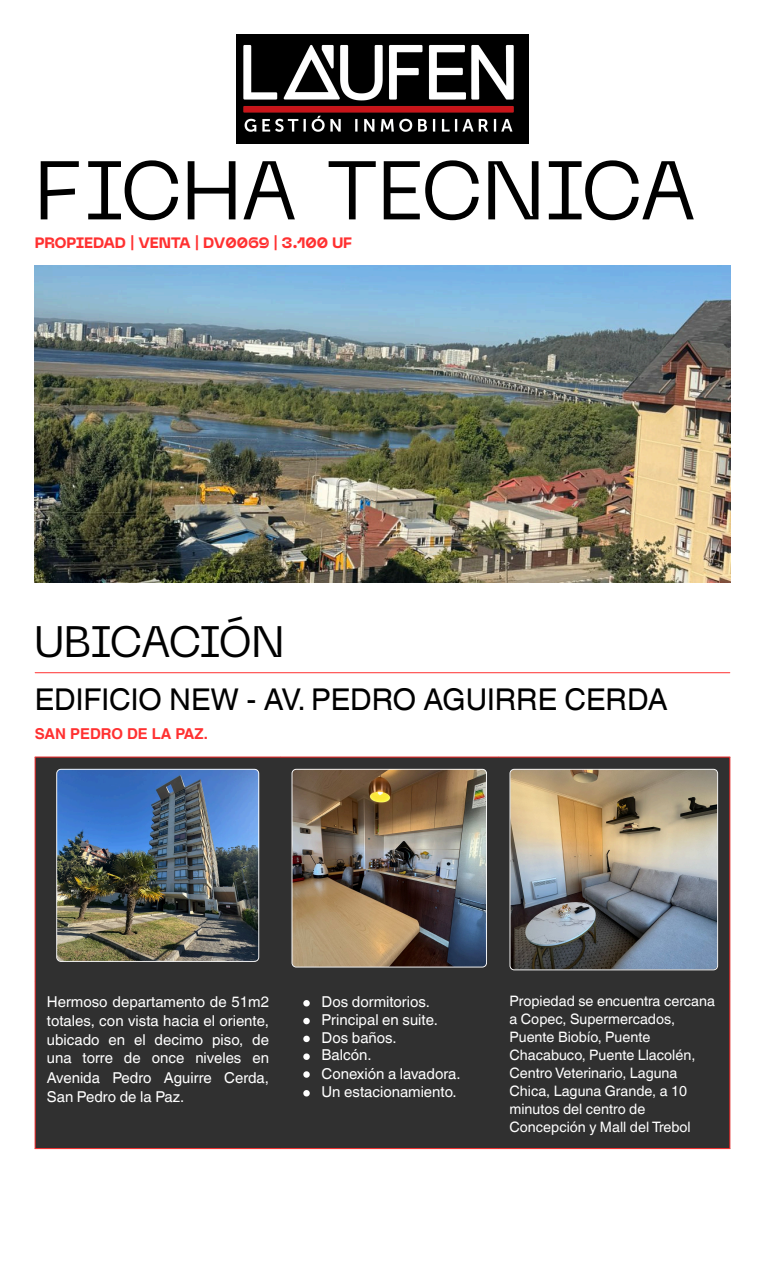
<style>
.page{position:relative;width:765px;height:1262px;background:#fff}
.page>*{position:absolute;margin:0;border:0;box-sizing:border-box;transform-origin:0 0}
.t1{font:82.5px "PP Neue Machina";letter-spacing:-.02em;color:#000}
.t2{font:43.75px "PP Neue Machina";letter-spacing:-.055em;color:#000}
.t3{font:30px "Helvetica World";color:#000}
.t4{font:15px/19px "Helvetica World";color:#fff;text-align:justify}
.t5{font:800 15px "PP Neue Machina";letter-spacing:-.02em;color:#ff3131}
.t6{font:700 15px "Helvetica World";color:#ff3131}
.t7{font:14.38px/18px "Helvetica World";color:#fff}
</style>
<div class="page">
<img style="left:236px;top:35px;width:293px;height:108px">
<img style="left:35px;top:265px;width:695px;height:317px">
<hr style="left:35px;top:672px;width:695px;height:1px;background:#ff3131">
<div style="left:36px;top:758px;width:693px;height:390px;background:#303030"></div>
<img style="left:56px;top:769px;width:203px;height:193px">
<img style="left:292px;top:769px;width:195px;height:198px">
<img style="left:510px;top:769px;width:208px;height:201px">
<svg style="left:303px;top:1000px;width:7px;height:6px"></svg>
<svg style="left:303px;top:1018px;width:7px;height:6px"></svg>
<svg style="left:303px;top:1036px;width:7px;height:6px"></svg>
<svg style="left:303px;top:1053px;width:7px;height:7px"></svg>
<svg style="left:303px;top:1071px;width:7px;height:7px"></svg>
<svg style="left:303px;top:1090px;width:7px;height:6px"></svg>
<hr style="left:35px;top:758px;width:1px;height:390px;background:#ff3131">
<hr style="left:729px;top:758px;width:1px;height:390px;background:#ff3131">
<hr style="left:35px;top:757px;width:695px;height:1px;background:#ff3131">
<hr style="left:35px;top:1148px;width:695px;height:1px;background:#ff3131">
<h1 class="t1" style="left:35px;top:159px;width:663px">FICHA TECNICA</h1>
<h1 class="t5" style="left:35px;top:236px;width:319px">PROPIEDAD | VENTA | DV0069 | 3.100 UF</h1>
<h2 class="t2" style="left:35px;top:625px;width:251px">UBICACIÓN</h2>
<p class="t3" style="left:35px;top:681px;width:634px">EDIFICIO NEW - AV. PEDRO AGUIRRE CERDA</p>
<p class="t6" style="left:35px;top:721px;width:175px">SAN PEDRO DE LA PAZ.</p>
<p class="t4" style="left:47px;top:992px;width:224px">Hermoso departamento de 51m2 totales, con vista hacia el oriente, ubicado en el decimo piso, de una torre de once niveles en Avenida Pedro Aguirre Cerda, San Pedro de la Paz.</p>
<p class="t4" style="left:322px;top:992px;width:110px">Dos dormitorios.</p>
<p class="t4" style="left:322px;top:1010px;width:118px">Principal en suite.</p>
<p class="t4" style="left:322px;top:1028px;width:77px">Dos baños.</p>
<p class="t4" style="left:322px;top:1046px;width:52px">Balcón.</p>
<p class="t4" style="left:322px;top:1064px;width:141px">Conexión a lavadora.</p>
<p class="t4" style="left:322px;top:1082px;width:137px">Un estacionamiento.</p>
<p class="t7" style="left:510px;top:992px;width:207px">Propiedad se encuentra cercana a Copec, Supermercados,<br>Puente Biobío, Puente<br>Chacabuco, Puente Llacolén,<br>Centro Veterinario, Laguna<br>Chica, Laguna Grande, a 10 minutos del centro de<br>Concepción y Mall del Trebol</p>
</div>
